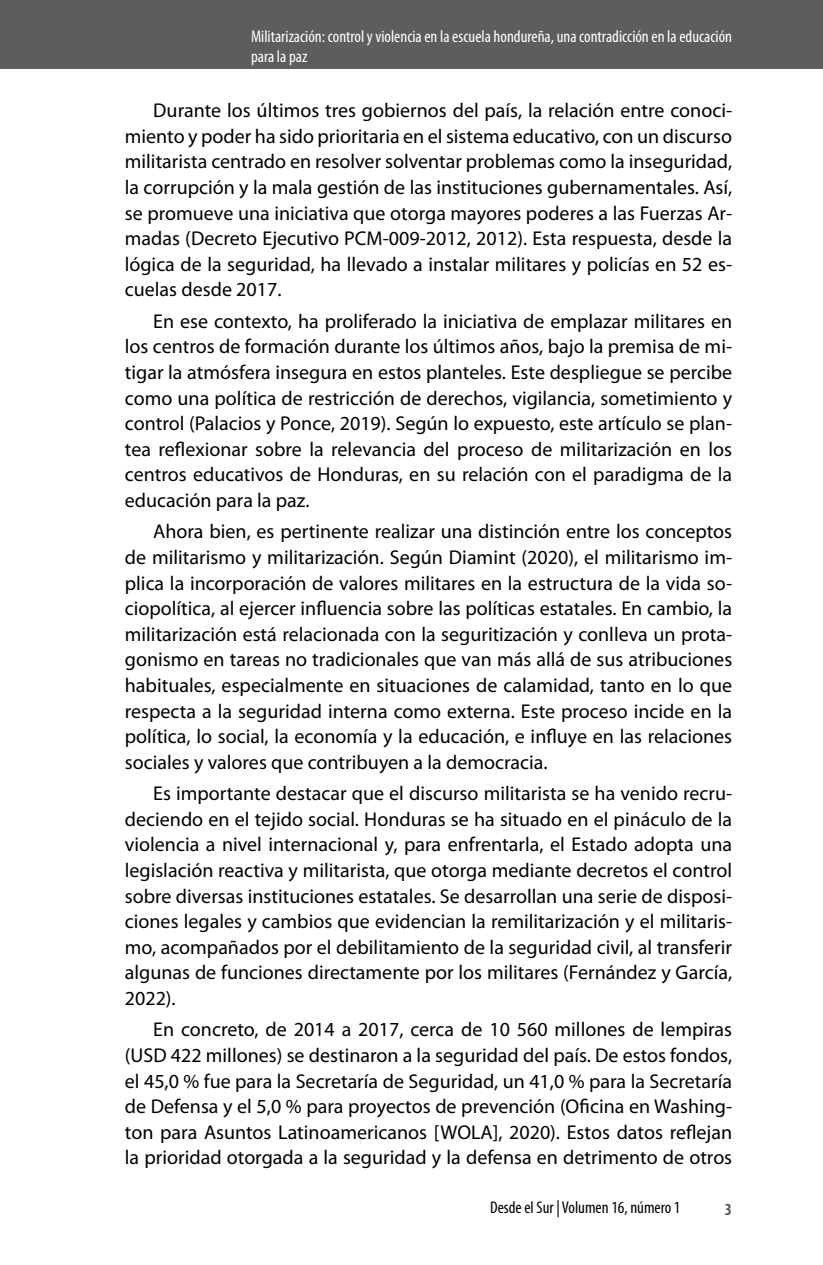
<style>
.page{position:relative;width:823px;height:1265px;background:#fff}
.page>*{position:absolute;margin:0;border:0;box-sizing:border-box;transform-origin:0 0}
.t1{font:20px/25.6px "Myriad Pro";color:#000;text-align:justify}
.t2{font:condensed 17px/20px "Myriad Pro";color:#fff}
.t3{font:condensed 17px "Myriad Pro";color:#000}
.t4{font:700 condensed 17px "Myriad Pro";color:#5c5d5f}
</style>
<div class="page">
<div style="left:0;top:0;width:822px;height:68px;background:#5c5d5f"></div>
<p class="t2" style="left:251px;top:26px;width:482px">Militarización: control y violencia en la escuela hondureña, una contradicción en la educación para la paz</p>
<p class="t1" style="left:125px;top:97px;width:608px;text-indent:28px">Durante los últimos tres gobiernos del país, la relación entre conoci&shy;miento y poder ha sido prioritaria en el sistema educativo, con un discurso militarista centrado en resolver solventar problemas como la inseguridad, la corrupción y la mala gestión de las instituciones gubernamentales. Así, se promueve una iniciativa que otorga mayores poderes a las Fuerzas Ar&shy;madas (Decreto Ejecutivo PCM-009-2012, 2012). Esta respuesta, desde la lógica de la seguridad, ha llevado a instalar militares y policías en 52 es&shy;cuelas desde 2017.</p>
<p class="t1" style="left:125px;top:308px;width:608px;text-indent:28px">En ese contexto, ha proliferado la iniciativa de emplazar militares en los centros de formación durante los últimos años, bajo la premisa de mi&shy;tigar la atmósfera insegura en estos planteles. Este despliegue se percibe como una política de restricción de derechos, vigilancia, sometimiento y control (Palacios y Ponce, 2019). Según lo expuesto, este artículo se plan&shy;tea reflexionar sobre la relevancia del proceso de militarización en los centros educativos de Honduras, en su relación con el paradigma de la educación para la paz.</p>
<p class="t1" style="left:125px;top:518px;width:608px;text-indent:28px">Ahora bien, es pertinente realizar una distinción entre los conceptos de militarismo y militarización. Según Diamint (2020), el militarismo im&shy;plica la incorporación de valores militares en la estructura de la vida so&shy;ciopolítica, al ejercer influencia sobre las políticas estatales. En cambio, la militarización está relacionada con la seguritización y conlleva un prota&shy;gonismo en tareas no tradicionales que van más allá de sus atribuciones habituales, especialmente en situaciones de calamidad, tanto en lo que respecta a la seguridad interna como externa. Este proceso incide en la política, lo social, la economía y la educación, e influye en las relaciones sociales y valores que contribuyen a la democracia.</p>
<p class="t1" style="left:125px;top:780px;width:608px;text-indent:28px">Es importante destacar que el discurso militarista se ha venido recru&shy;deciendo en el tejido social. Honduras se ha situado en el pináculo de la violencia a nivel internacional y, para enfrentarla, el Estado adopta una legislación reactiva y militarista, que otorga mediante decretos el control sobre diversas instituciones estatales. Se desarrollan una serie de disposi&shy;ciones legales y cambios que evidencian la remilitarización y el militaris&shy;mo, acompañados por el debilitamiento de la seguridad civil, al transferir algunas de funciones directamente por los militares (Fernández y García, 2022).</p>
<p class="t1" style="left:125px;top:1016px;width:608px;text-indent:28px">En concreto, de 2014 a 2017, cerca de 10 560 millones de lempiras (USD 422 millones) se destinaron a la seguridad del país. De estos fondos, el 45,0 % fue para la Secretaría de Seguridad, un 41,0 % para la Secretaría de Defensa y el 5,0 % para proyectos de prevención (Oficina en Washing&shy;ton para Asuntos Latinoamericanos [WOLA], 2020). Estos datos reflejan la prioridad otorgada a la seguridad y la defensa en detrimento de otros</p>
<p class="t3" style="left:489px;top:1196px;width:192px">Desde el Sur | Volumen 16, número 1</p>
<p class="t4" style="left:724px;top:1198px;width:9px">3</p>
</div>
